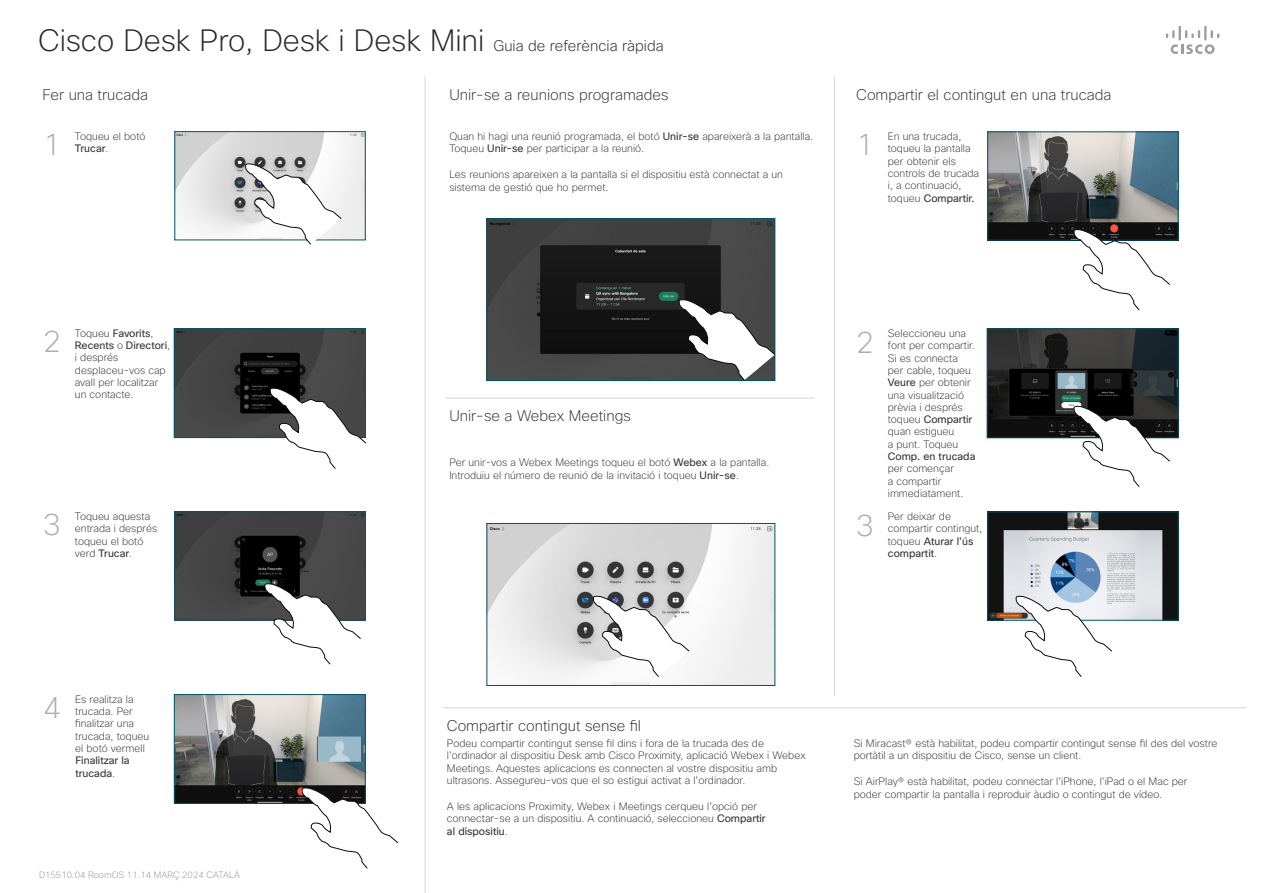
<style>
.page{position:relative;width:1263px;height:893px;background:#fff}
.page>*{position:absolute;margin:0;border:0;box-sizing:border-box;transform-origin:0 0}
.t1{font:200 30px "Cisco Sans";color:#292929}
.t2{font:200 30px "Cisco Sans";color:#aeaeaf}
.t3{font:200 15px "Cisco Sans";color:#343537}
.t4{font:200 10.5px/12.3px "Cisco Sans";color:#343537}
.t5{font:10.5px/12.3px "Cisco Sans";color:#343537}
.t6{font:200 9px "Cisco Sans";color:#939598}
.s1{font-size:15px}
.s2{font-weight:400}
.s3{font-weight:200}
.s4{color:#414042}
</style>
<div class="page">
<img style="left:176px;top:696px;width:187px;height:105px">
<div style="left:174px;top:694px;width:191px;height:109px;border:1px solid #005568"></div>
<img style="left:177px;top:134px;width:186px;height:104px">
<svg style="left:245px;top:163px;width:97px;height:82px"></svg>
<img style="left:177px;top:514px;width:186px;height:104px">
<div style="left:175px;top:512px;width:190px;height:108px;border:1px solid #005568"></div>
<svg style="left:264px;top:583px;width:97px;height:81px"></svg>
<svg style="left:302px;top:787px;width:96px;height:82px"></svg>
<img style="left:176px;top:331px;width:187px;height:105px">
<div style="left:174px;top:329px;width:191px;height:109px;border:1px solid #005568"></div>
<svg style="left:270px;top:387px;width:96px;height:82px"></svg>
<hr style="left:425px;top:77px;width:1px;height:816px;background:#d6d6d7">
<hr style="left:834px;top:77px;width:1px;height:619px;background:#d6d6d7">
<svg style="left:1166px;top:26px;width:53px;height:28px"></svg>
<img style="left:989px;top:331px;width:187px;height:105px">
<div style="left:987px;top:329px;width:191px;height:109px;border:1px solid #005568"></div>
<svg style="left:1073px;top:405px;width:97px;height:82px"></svg>
<img style="left:990px;top:134px;width:186px;height:104px">
<div style="left:988px;top:132px;width:190px;height:108px;border:1px solid #005568"></div>
<svg style="left:1073px;top:229px;width:97px;height:81px"></svg>
<img style="left:990px;top:514px;width:186px;height:104px">
<div style="left:988px;top:512px;width:190px;height:108px;border:1px solid #005568"></div>
<svg style="left:1016px;top:595px;width:96px;height:82px"></svg>
<img style="left:489px;top:525px;width:284px;height:158px">
<div style="left:487px;top:523px;width:288px;height:162px;border:1px solid #005568"></div>
<img style="left:489px;top:220px;width:284px;height:159px">
<div style="left:487px;top:218px;width:288px;height:163px;border:1px solid #005568"></div>
<hr style="left:443px;top:707px;width:803px;height:1px;background:#d6d6d7">
<hr style="left:446px;top:398px;width:368px;height:1px;background:#d6d6d7">
<svg style="left:679px;top:299px;width:96px;height:81px"></svg>
<svg style="left:593px;top:595px;width:96px;height:82px"></svg>
<h1 class="t1" style="left:38px;top:21px;width:627px">Cisco Desk Pro, Desk i Desk Mini <span class="s1">Guia de referència ràpida</span></h1>
<h2 class="t3" style="left:43px;top:85px;width:107px">Fer una trucada</h2>
<h2 class="t3" style="left:449px;top:85px;width:221px">Unir-se a reunions programades</h2>
<h2 class="t3" style="left:856px;top:85px;width:257px">Compartir el contingut en una trucada</h2>
<h1 class="t2" style="left:43px;top:126px;width:20px">1</h1>
<p class="t4" style="left:75px;top:130px;width:72px">Toqueu el botó<br><span class="s2">Trucar</span>.</p>
<p class="t4" style="left:449px;top:130px;width:365px">Quan hi hagi una reunió programada, el botó <span class="s2">Unir-se</span> apareixerà a la pantalla.<br>Toqueu <span class="s2">Unir-se</span> per participar a la reunió.</p>
<p class="t4" style="left:449px;top:169px;width:335px">Les reunions apareixen a la pantalla si el dispositiu està connectat a un sistema de gestió que ho permet.</p>
<h1 class="t2" style="left:856px;top:126px;width:19px">1</h1>
<p class="t4" style="left:888px;top:130px;width:93px">En una trucada, toqueu la pantalla per obtenir els controls de trucada i, a continuació, toqueu <span class="s2">Compartir.</span></p>
<h1 class="t2" style="left:43px;top:323px;width:20px">2</h1>
<p class="t4" style="left:75px;top:327px;width:97px">Toqueu <span class="s2">Favorits</span>,<br><span class="s2">Recents</span> o <span class="s2">Directori</span>, i després desplaceu-vos cap avall per localitzar un contacte.</p>
<h1 class="t2" style="left:43px;top:506px;width:20px">3</h1>
<p class="t4" style="left:75px;top:510px;width:84px">Toqueu aquesta entrada i després toqueu el botó verd <span class="s2">Trucar</span>.</p>
<h2 class="t3" style="left:449px;top:406px;width:183px">Unir-se a Webex Meetings</h2>
<p class="t4" style="left:449px;top:456px;width:321px">Per unir-vos a Webex Meetings toqueu el botó <span class="s2">Webex</span> a la pantalla.<br>Introduïu el número de reunió de la invitació i toqueu <span class="s2">Unir-se</span>.</p>
<h1 class="t2" style="left:856px;top:323px;width:19px">2</h1>
<h1 class="t2" style="left:856px;top:506px;width:19px">3</h1>
<p class="t4" style="left:888px;top:327px;width:89px">Seleccioneu una font per compartir.<br>Si es connecta per cable, toqueu<br><span class="s2">Veure</span> per obtenir una visualització prèvia i després toqueu <span class="s2">Compartir </span>quan estigueu<br>a punt. Toqueu</p>
<p class="t5" style="left:888px;top:450px;width:89px">Comp. en trucada</p>
<p class="t4" style="left:888px;top:462px;width:77px">per començar<br>a compartir immediatament.</p>
<p class="t4" style="left:888px;top:510px;width:96px">Per deixar de compartir contingut, toqueu <span class="s2">Aturar l'ús compartit</span>.</p>
<h1 class="t2" style="left:43px;top:689px;width:20px">4</h1>
<p class="t4" style="left:75px;top:693px;width:76px">Es realitza la trucada. Per finalitzar una trucada, toqueu el botó vermell</p>
<p class="t5" style="left:75px;top:754px;width:56px">Finalitzar la trucada<span class="s3">.</span></p>
<p class="t6" style="left:39px;top:869px;width:202px">D15510.04 RoomOS 11.14 MARÇ 2024 CATALÀ</p>
<h2 class="t3" style="left:447px;top:716px;width:196px">Compartir contingut sense fil</h2>
<p class="t4" style="left:447px;top:737px;width:360px">Podeu compartir contingut sense fil dins i fora de la trucada des de l'ordinador al dispositiu Desk amb Cisco Proximity, aplicació Webex i Webex Meetings. Aquestes aplicacions es connecten al vostre dispositiu amb ultrasons. Assegureu-vos que el so estigui activat a l'ordinador.</p>
<p class="t4" style="left:447px;top:800px;width:320px">A les aplicacions Proximity, Webex i Meetings cerqueu l'opció per connectar-se a un dispositiu. A continuació, seleccioneu <span class="s2">Compartir al dispositiu</span>.</p>
<p class="t4" style="left:854px;top:737px;width:365px">Si Miracast<span class="s4">®</span> està habilitat, podeu compartir contingut sense fil des del vostre portàtil a un dispositiu de Cisco, sense un client.</p>
<p class="t4" style="left:854px;top:775px;width:335px">Si AirPlay<span class="s4">®</span> està habilitat, podeu connectar l'iPhone, l'iPad o el Mac per poder compartir la pantalla i reproduir àudio o contingut de vídeo.</p>
</div>
